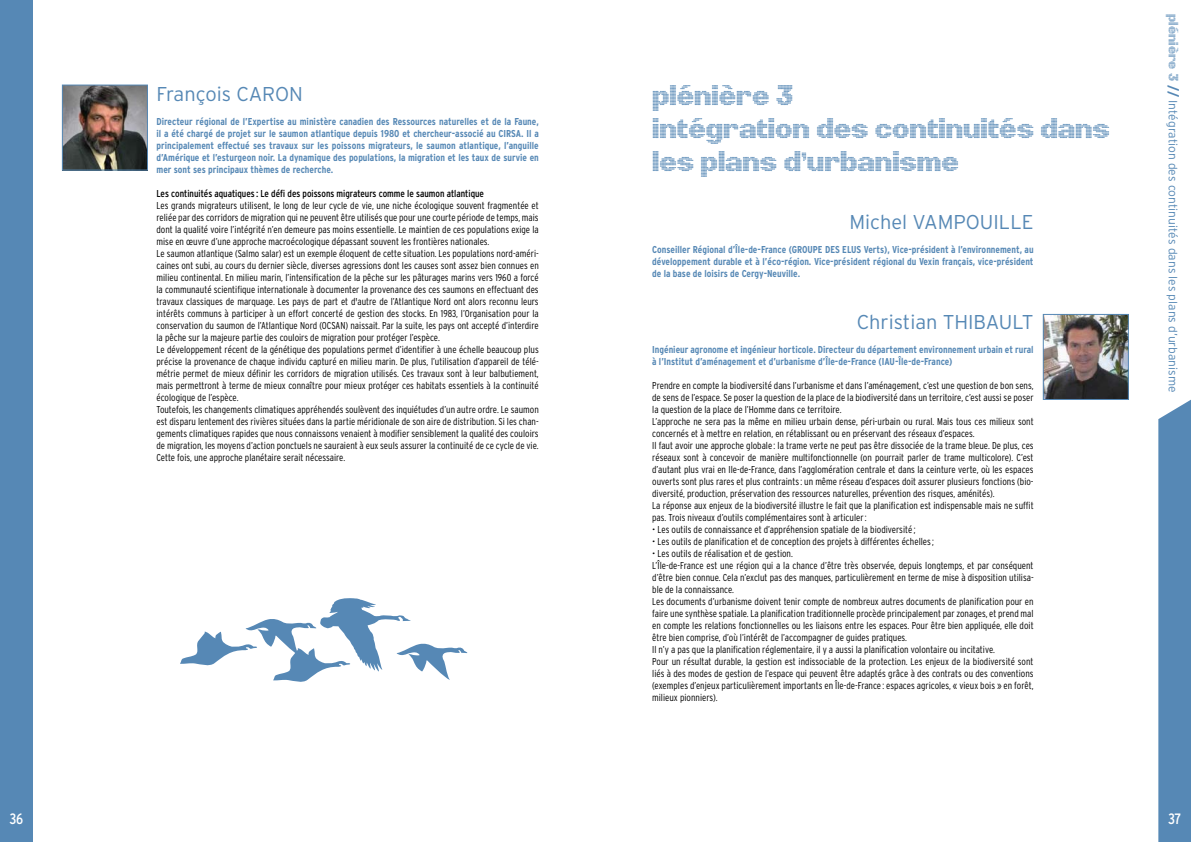
<style>
.page{position:relative;width:1191px;height:842px;background:#fff}
.page>*{position:absolute;margin:0;border:0;box-sizing:border-box;transform-origin:0 0}
.t1{font:700 27.5px/33px "Linotype Punkt";color:#5688b5}
.t2{font:300 20px "Interstate";color:#5688b5}
.t3{font:condensed 15px "Interstate";color:#fff}
.t4{font:300 12px "Interstate";color:#5688b5}
.t5{font:300 condensed 10px/12px "Interstate";color:#000}
.t6{font:700 condensed 10px/12px "Interstate";color:#5688b5;text-align:justify}
.t7{font:condensed 10px "Interstate";color:#000}
.s1{font-family:"Linotype Punkt";font-weight:700;font-size:13px}
.s2{font-weight:700;font-size:13px}
</style>
<div class="page">
<div style="left:0;top:0;width:33px;height:842px;background:#5688b5"></div>
<svg style="left:1158px;top:400px;width:33px;height:442px;background:#5f8eb9"></svg>
<svg style="left:180px;top:598px;width:287px;height:84px"></svg>
<img style="left:64px;top:87px;width:82px;height:81px">
<div style="left:62px;top:85px;width:86px;height:85px;border:1px solid #5688b5"></div>
<img style="left:1045px;top:316px;width:81px;height:82px">
<div style="left:1043px;top:314px;width:85px;height:86px;border:1px solid #5688b5"></div>
<h2 class="t2" style="left:156px;top:83px;width:148px">François CARON</h2>
<p class="t6" style="left:156px;top:116px;width:384px">Directeur régional de l’Expertise au ministère canadien des Ressources naturelles et de la Faune, il a été chargé de projet sur le saumon atlantique depuis 1980 et chercheur-associé au CIRSA. Il a principalement effectué ses travaux sur les poissons migrateurs, le saumon atlantique, l’anguille d’Amérique et l’esturgeon noir. La dynamique des populations, la migration et les taux de survie en mer sont ses principaux thèmes de recherche.</p>
<p class="t7" style="left:156px;top:188px;width:329px">Les continuités aquatiques: Le défi des poissons migrateurs comme le saumon atlantique</p>
<p class="t5" style="left:156px;top:200px;width:384px">Les grands migrateurs utilisent, le long de leur cycle de vie, une niche écologique souvent fragmentée et reliée par des corridors de migration qui ne peuvent être utilisés que pour une courte période de temps, mais dont la qualité voire l’intégrité n’en demeure pas moins essentielle. Le maintien de ces populations exige la mise en œuvre d’une approche macroécologique dépassant souvent les frontières nationales.<br>Le saumon atlantique (Salmo salar) est un exemple éloquent de cette situation. Les populations nord-améri&shy;caines ont subi, au cours du dernier siècle, diverses agressions dont les causes sont assez bien connues en milieu continental. En milieu marin, l’intensification de la pêche sur les pâturages marins vers 1960 a forcé la communauté scientifique internationale à documenter la provenance des ces saumons en effectuant des travaux classiques de marquage. Les pays de part et d'autre de l’Atlantique Nord ont alors reconnu leurs intérêts communs à participer à un effort concerté de gestion des stocks. En 1983, l’Organisation pour la conservation du saumon de l’Atlantique Nord (OCSAN) naissait. Par la suite, les pays ont accepté d’interdire la pêche sur la majeure partie des couloirs de migration pour protéger l’espèce.<br>Le développement récent de la génétique des populations permet d’identifier à une échelle beaucoup plus précise la provenance de chaque individu capturé en milieu marin. De plus, l’utilisation d’appareil de télé&shy;métrie permet de mieux définir les corridors de migration utilisés. Ces travaux sont à leur balbutiement, mais permettront à terme de mieux connaître pour mieux protéger ces habitats essentiels à la continuité écologique de l’espèce.<br>Toutefois, les changements climatiques appréhendés soulèvent des inquiétudes d’un autre ordre. Le saumon est disparu lentement des rivières situées dans la partie méridionale de son aire de distribution. Si les chan&shy;gements climatiques rapides que nous connaissons venaient à modifier sensiblement la qualité des couloirs de migration, les moyens d’action ponctuels ne sauraient à eux seuls assurer la continuité de ce cycle de vie.<br>Cette fois, une approche planétaire serait nécessaire.</p>
<h1 class="t1" style="left:652px;top:82px;width:459px">plénière 3<br>Intégration des continuités dans les plans d’urbanisme</h1>
<h2 class="t2" style="left:849px;top:211px;width:186px">Michel VAMPOUILLE</h2>
<p class="t6" style="left:652px;top:244px;width:383px">Conseiller Régional d’Île-de-France (GROUPE DES ELUS Verts), Vice-président à l’environnement, au développement durable et à l’éco-région. Vice-président régional du Vexin français, vice-président de la base de loisirs de Cergy-Neuville.</p>
<h2 class="t2" style="left:856px;top:311px;width:178px">Christian THIBAULT</h2>
<p class="t6" style="left:652px;top:344px;width:383px">Ingénieur agronome et ingénieur horticole. Directeur du département environnement urbain et rural à l’Institut d’aménagement et d’urbanisme d’Île-de-France (IAU-Île-de-France)</p>
<p class="t5" style="left:652px;top:380px;width:383px">Prendre en compte la biodiversité dans l’urbanisme et dans l’aménagement, c’est une question de bon sens, de sens de l’espace. Se poser la question de la place de la biodiversité dans un territoire, c’est aussi se poser la question de la place de l’Homme dans ce territoire.<br>L’approche ne sera pas la même en milieu urbain dense, péri-urbain ou rural. Mais tous ces milieux sont concernés et à mettre en relation, en rétablissant ou en préservant des réseaux d’espaces.<br>Il faut avoir une approche globale : la trame verte ne peut pas être dissociée de la trame bleue. De plus, ces réseaux sont à concevoir de manière multifonctionnelle (on pourrait parler de trame multicolore). C’est d’autant plus vrai en Ile-de-France, dans l’agglomération centrale et dans la ceinture verte, où les espaces ouverts sont plus rares et plus contraints: un même réseau d’espaces doit assurer plusieurs fonctions (bio&shy;diversité, production, préservation des ressources naturelles, prévention des risques, aménités).<br>La réponse aux enjeux de la biodiversité illustre le fait que la planification est indispensable mais ne suffit pas. Trois niveaux d’outils complémentaires sont à articuler:</p>
<p class="t5" style="left:652px;top:524px;width:265px">• Les outils de connaissance et d’appréhension spatiale de la biodiversité;</p>
<p class="t5" style="left:652px;top:536px;width:283px">• Les outils de planification et de conception des projets à différentes échelles;</p>
<p class="t5" style="left:652px;top:548px;width:383px">• Les outils de réalisation et de gestion.<br>L’Île-de-France est une région qui a la chance d’être très observée, depuis longtemps, et par conséquent d’être bien connue. Cela n’exclut pas des manques, particulièrement en terme de mise à disposition utilisa&shy;ble de la connaissance.<br>Les documents d’urbanisme doivent tenir compte de nombreux autres documents de planification pour en faire une synthèse spatiale. La planification traditionnelle procède principalement par zonages, et prend mal en compte les relations fonctionnelles ou les liaisons entre les espaces. Pour être bien appliquée, elle doit être bien comprise, d’où l’intérêt de l’accompagner de guides pratiques.<br>Il n’y a pas que la planification réglementaire, il y a aussi la planification volontaire ou incitative.<br>Pour un résultat durable, la gestion est indissociable de la protection. Les enjeux de la biodiversité sont liés à des modes de gestion de l’espace qui peuvent être adaptés grâce à des contrats ou des conventions (exemples d’enjeux particulièrement importants en Île-de-France : espaces agricoles, « vieux bois » en forêt, milieux pionniers).</p>
<p class="t4" style="left:1180px;top:14px;width:380px;rotate:90deg"><span class="s1">plénière 3</span> <span class="s2">//</span> Intégration des continuités dans les plans d’urbanisme</p>
<h3 class="t3" style="left:9px;top:810px;width:15px">36</h3>
<h3 class="t3" style="left:1168px;top:810px;width:15px">37</h3>
</div>
